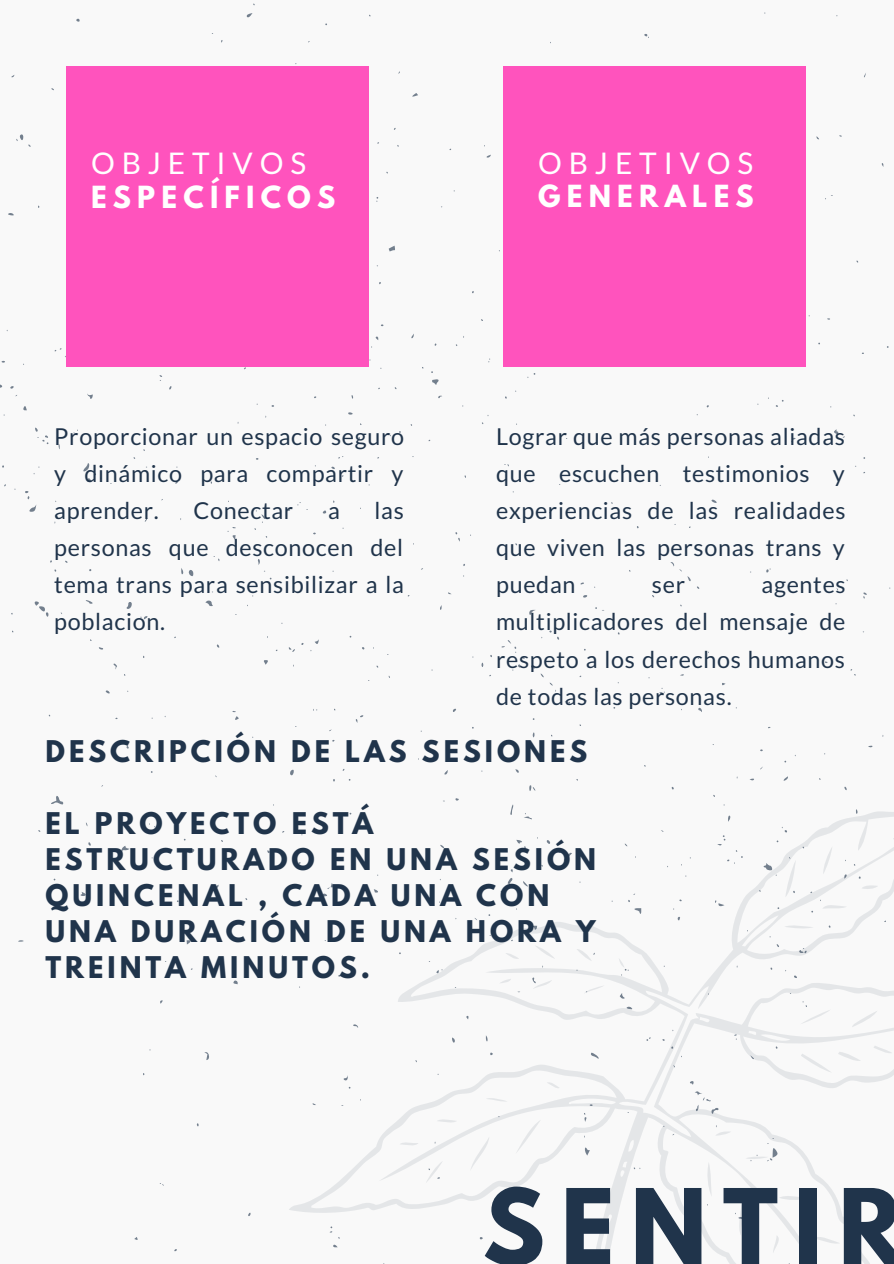
<style>
.page{position:relative;width:894px;height:1264px;background:#fff}
.page>*{position:absolute;margin:0;border:0;box-sizing:border-box;transform-origin:0 0}
.t1{font:700 92.7px "League Spartan";letter-spacing:.17em;color:#20344b}
.t2{font:29.85px "Lato";letter-spacing:.23em;color:#fff}
.t3{font:700 27px "League Spartan";letter-spacing:.23em;color:#fff}
.t4{font:700 26.55px/36px "League Spartan";letter-spacing:.15em;color:#20344b}
.t5{font:23.25px/37.2px "Lato";letter-spacing:.03em;color:#20344b;text-align:justify}
</style>
<div class="page">
<svg style="left:198px;top:715px;width:695px;height:548px"></svg>
<svg style="left:784px;top:858px;width:12px;height:40px"></svg>
<svg style="left:735px;top:1195px;width:14px;height:41px"></svg>
<svg style="left:821px;top:845px;width:11px;height:30px"></svg>
<svg style="left:799px;top:1005px;width:31px;height:23px"></svg>
<svg style="left:851px;top:1007px;width:26px;height:23px"></svg>
<div style="left:66px;top:66px;width:302px;height:300px;background:#ff53bd"></div>
<div style="left:503px;top:66px;width:302px;height:301px;background:#ff53bd"></div>
<p class="t2" style="left:91px;top:145px;width:217px">OBJETIVOS</p>
<p class="t3" style="left:91px;top:183px;width:246px">ESPECÍFICOS</p>
<p class="t5" style="left:54px;top:417px;width:351px">Proporcionar un espacio seguro y dinámico para compartir y aprender.</p>
<p class="t5" style="left:54px;top:491px;width:351px;text-indent:320px">las personas que desconocen del tema trans para sensibilizar a la poblacion.</p>
<p class="t5" style="left:193px;top:491px;width:101px">Conectar</p>
<p class="t5" style="left:328px;top:491px;width:13px">a</p>
<p class="t2" style="left:538px;top:145px;width:217px">OBJETIVOS</p>
<p class="t3" style="left:538px;top:183px;width:217px">GENERALES</p>
<p class="t5" style="left:496px;top:417px;width:351px">Lograr que más personas aliadas que escuchen testimonios y experiencias de las realidades que viven las personas trans y puedan</p>
<p class="t5" style="left:496px;top:565px;width:351px;text-indent:265px">agentes multiplicadores del mensaje de respeto a los derechos humanos de todas las personas.</p>
<p class="t5" style="left:651px;top:565px;width:35px">ser</p>
<p class="t4" style="left:45px;top:736px;width:543px">DESCRIPCIÓN DE LAS SESIONES</p>
<p class="t4" style="left:45px;top:808px;width:552px">EL PROYECTO ESTÁ<br>ESTRUCTURADO EN UNA SESIÓN<br>QUINCENAL , CADA UNA CON<br>UNA DURACIÓN DE UNA HORA Y<br>TREINTA MINUTOS.</p>
<h1 class="t1" style="left:482px;top:1180px;width:423px">SENTIR</h1>
</div>
